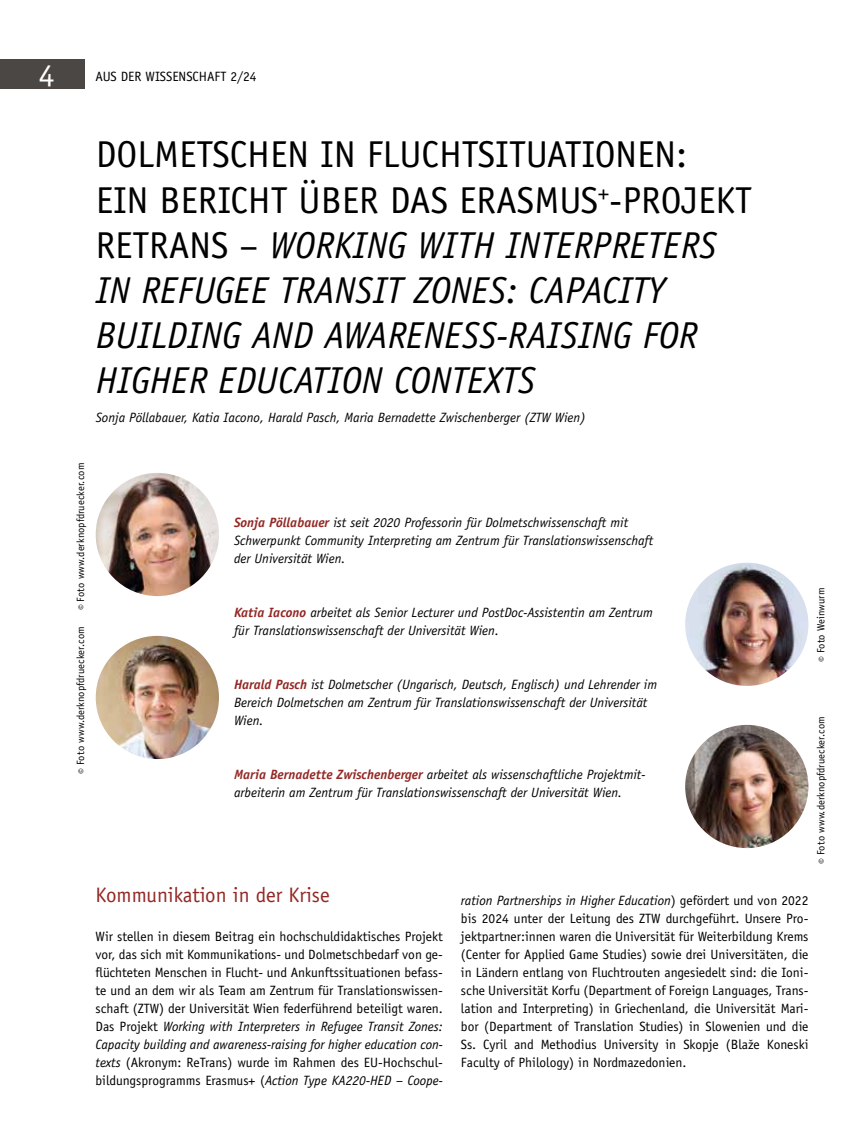
<style>
.page{position:relative;width:851px;height:1144px;background:#fff}
.page>*{position:absolute;margin:0;border:0;box-sizing:border-box;transform-origin:0 0}
.t1{font:italic 37.5px/45px "Officina Sans Std";color:#000}
.t2{font:31.5px "Officina Serif Std";color:#fff}
.t3{font:21px "Officina Sans Std";color:#932825}
.t4{font:13.5px/18px "Officina Sans Std";color:#000;text-align:justify}
.t5{font:italic 13.5px/18px "Officina Sans Std";color:#000}
.t6{font:10.5px "Officina Sans Std";letter-spacing:.01em;color:#000}
.s1{font-style:normal}
.s2{font-weight:700;color:#932825}
.s3{font-style:italic}
</style>
<div class="page">
<div style="left:0;top:59px;width:85px;height:30px;background:#4b4745"></div>
<img style="left:96px;top:473px;width:123px;height:123px;border-radius:62px">
<img style="left:96px;top:636px;width:123px;height:123px;border-radius:62px">
<img style="left:685px;top:563px;width:123px;height:123px;border-radius:62px">
<img style="left:685px;top:725px;width:123px;height:123px;border-radius:62px">
<h2 class="t2" style="left:39px;top:57px;width:17px">4</h2>
<p class="t4" style="left:95px;top:67px;width:163px">AUS DER WISSENSCHAFT 2/24</p>
<h1 class="t1" style="left:96px;top:132px;width:657px"><span class="s1">DOLMETSCHEN IN FLUCHTSITUATIONEN:<br>EIN BERICHT ÜBER DAS ERASMUS</span><sup>+</sup><span class="s1">-PROJEKT RETRANS –</span> WORKING WITH INTERPRETERS IN REFUGEE TRANSIT ZONES: CAPACITY BUILDING AND AWARENESS-RAISING FOR HIGHER EDUCATION CONTEXTS</h1>
<p class="t5" style="left:96px;top:408px;width:491px">Sonja Pöllabauer, Katia Iacono, Harald Pasch, Maria Bernadette Zwischenberger (ZTW Wien)</p>
<p class="t6" style="left:74px;top:610px;width:149px;rotate:-90deg">© Foto www.derknopfdruecker.com</p>
<p class="t6" style="left:74px;top:773px;width:149px;rotate:-90deg">© Foto www.derknopfdruecker.com</p>
<p class="t5" style="left:234px;top:513px;width:421px"><span class="s2">Sonja Pöllabauer</span> ist seit 2020 Professorin für Dolmetschwissenschaft mit<br>Schwerpunkt Community Interpreting am Zentrum für Translationswissenschaft der Universität Wien.</p>
<p class="t5" style="left:234px;top:603px;width:420px"><span class="s2">Katia Iacono</span> arbeitet als Senior Lecturer und PostDoc-Assistentin am Zentrum für Translationswissenschaft der Universität Wien.</p>
<p class="t5" style="left:234px;top:675px;width:424px"><span class="s2">Harald Pasch</span> ist Dolmetscher (Ungarisch, Deutsch, Englisch) und Lehrender im<br>Bereich Dolmetschen am Zentrum für Translationswissenschaft der Universität<br>Wien.</p>
<p class="t5" style="left:234px;top:765px;width:413px"><span class="s2">Maria Bernadette Zwischenberger</span> arbeitet als wissenschaftliche Projektmit&shy;arbeiterin am Zentrum für Translationswissenschaft der Universität Wien.</p>
<p class="t6" style="left:814px;top:662px;width:76px;rotate:-90deg">© Foto Weinwurm</p>
<p class="t6" style="left:814px;top:864px;width:149px;rotate:-90deg">© Foto www.derknopfdruecker.com</p>
<h3 class="t3" style="left:95px;top:883px;width:236px">Kommunikation in der Krise</h3>
<p class="t4" style="left:95px;top:927px;width:349px">Wir stellen in diesem Beitrag ein hochschuldidaktisches Projekt vor, das sich mit Kommunikations- und Dolmetschbedarf von ge&shy;flüchteten Menschen in Flucht- und Ankunftssituationen befass&shy;te und an dem wir als Team am Zentrum für Translationswissen&shy;schaft (ZTW) der Universität Wien federführend beteiligt waren.<br>Das Projekt <span class="s3">Working with Interpreters in Refugee Transit Zones:<br>Capacity building and awareness-raising for higher education con&shy;texts</span> (Akronym: ReTrans) wurde im Rahmen des EU-Hochschul&shy;bildungsprogramms Erasmus+ (<span class="s3">Action Type KA220-HED – Coope-</span></p>
<p class="t4" style="left:461px;top:891px;width:349px"><span class="s3">ration Partnerships in Higher Education</span>) gefördert und von 2022 bis 2024 unter der Leitung des ZTW durchgeführt. Unsere Pro&shy;jektpartner:innen waren die Universität für Weiterbildung Krems (Center for Applied Game Studies) sowie drei Universitäten, die in Ländern entlang von Fluchtrouten angesiedelt sind: die Ioni&shy;sche Universität Korfu (Department of Foreign Languages, Trans&shy;lation and Interpreting) in Griechenland, die Universität Mari&shy;bor (Department of Translation Studies) in Slowenien und die Ss. Cyril and Methodius University in Skopje (Blaže Koneski Faculty of Philology) in Nordmazedonien.</p>
</div>
